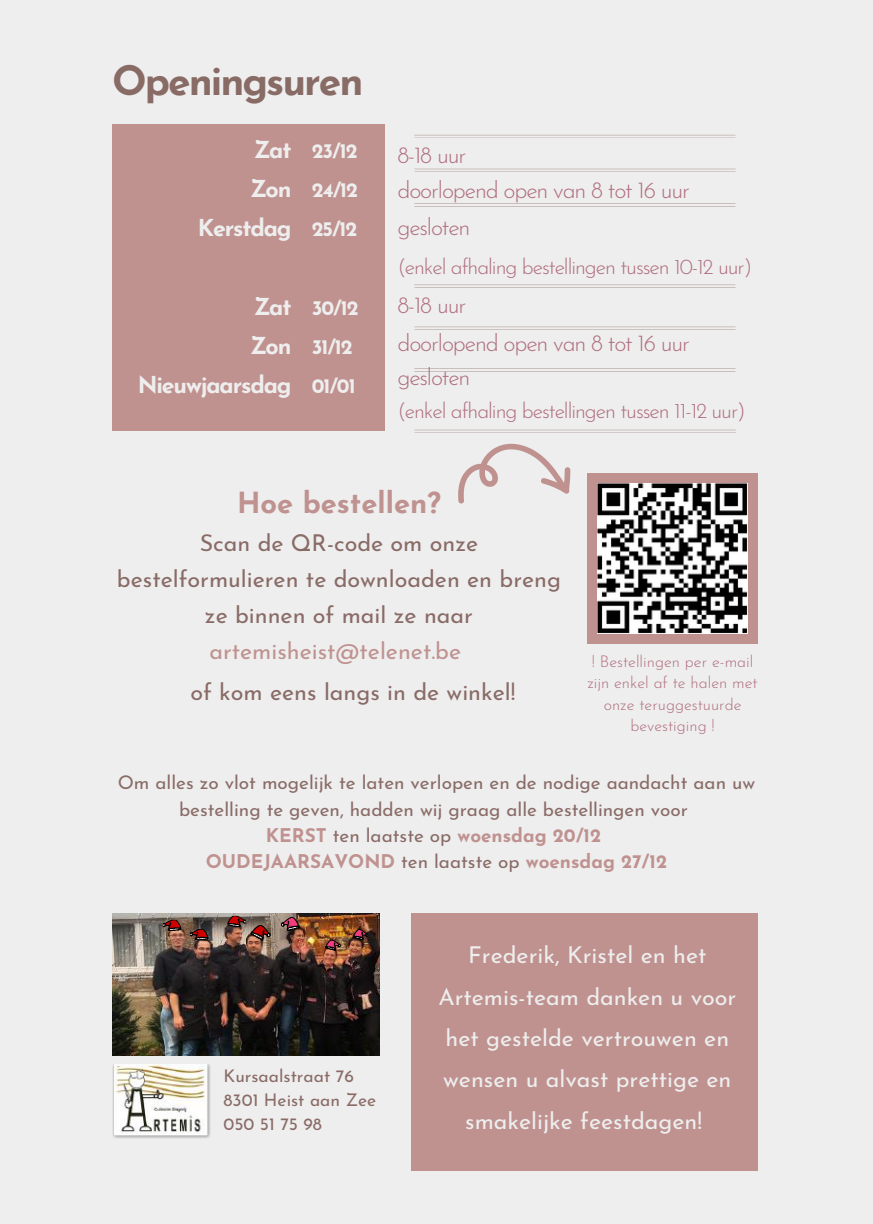
<style>
.page{position:relative;width:873px;height:1224px;background:#eee}
.page>*{position:absolute;margin:0;border:0;box-sizing:border-box;transform-origin:0 0}
.t1{font:700 40.8px "Josefin Sans";letter-spacing:-.05em;color:#896b66}
.t2{font:700 29px "Josefin Sans";color:#bf9290}
.t3{font:23.2px/41.4px "Josefin Sans";color:#eee;text-align:center}
.t4{font:23.2px/36px "Josefin Sans";color:#896b66;text-align:center}
.t5{font:300 23.2px/34.4px "Josefin Sans";letter-spacing:-.05em;color:#af6c7d}
.t6{font:700 23.2px/39.2px "Josefin Sans";letter-spacing:-.05em;color:#eee;text-align:right}
.t7{font:23.2px "Josefin Sans";color:#bf9290}
.t8{font:300 21.2px "Josefin Sans";letter-spacing:-.05em;color:#af6c7d}
.t9{font:700 20.4px/39.2px "Josefin Sans";letter-spacing:-.05em;color:#eee;text-align:justify}
.t10{font:19px/26.2px "Josefin Sans";color:#896b66;text-align:center}
.t11{font:17.4px/24px "Josefin Sans";color:#896b66}
.t12{font:300 16px/21.4px "Josefin Sans";color:#af6c7d;text-align:center}
.s1{font-weight:700;color:#bf9290}
</style>
<div class="page">
<div style="left:587px;top:474px;width:171px;height:170px;background:#bf9290"></div>
<div style="left:112px;top:124px;width:273px;height:307px;background:#bf9290"></div>
<hr style="left:415px;top:169px;width:321px;height:1px;background:#896b66">
<hr style="left:415px;top:172px;width:321px;height:1px;background:#896b66">
<hr style="left:414px;top:203px;width:322px;height:1px;background:#896b66">
<hr style="left:414px;top:206px;width:322px;height:1px;background:#896b66">
<hr style="left:414px;top:285px;width:322px;height:1px;background:#896b66">
<hr style="left:414px;top:288px;width:322px;height:1px;background:#896b66">
<hr style="left:414px;top:327px;width:322px;height:1px;background:#896b66">
<hr style="left:414px;top:330px;width:322px;height:1px;background:#896b66">
<hr style="left:414px;top:368px;width:322px;height:1px;background:#896b66">
<hr style="left:414px;top:371px;width:322px;height:1px;background:#896b66">
<hr style="left:414px;top:135px;width:322px;height:1px;background:#896b66">
<hr style="left:414px;top:138px;width:322px;height:1px;background:#896b66">
<hr style="left:415px;top:430px;width:321px;height:1px;background:#896b66">
<hr style="left:415px;top:433px;width:321px;height:1px;background:#896b66">
<div style="left:412px;top:913px;width:346px;height:258px;background:#bf9290"></div>
<img style="left:112px;top:1064px;width:99px;height:74px">
<img style="left:597px;top:484px;width:150px;height:150px">
<img style="left:112px;top:913px;width:267px;height:143px">
<svg style="left:189px;top:928px;width:20px;height:14px"></svg>
<svg style="left:162px;top:918px;width:20px;height:14px"></svg>
<svg style="left:227px;top:915px;width:44px;height:25px"></svg>
<svg style="left:281px;top:917px;width:18px;height:14px"></svg>
<svg style="left:325px;top:940px;width:15px;height:10px"></svg>
<svg style="left:353px;top:929px;width:15px;height:11px"></svg>
<svg style="left:458px;top:444px;width:112px;height:60px"></svg>
<h1 class="t1" style="left:112px;top:65px;width:253px">Openingsuren</h1>
<p class="t6" style="left:198px;top:132px;width:95px">Zat<br>Zon<br>Kerstdag</p>
<p class="t9" style="left:312px;top:133px;width:48px">23/12<br>24/12<br>25/12</p>
<p class="t6" style="left:138px;top:289px;width:155px">Zat<br>Zon<br>Nieuwjaarsdag</p>
<p class="t9" style="left:312px;top:290px;width:48px;text-align:left">30/12<br>31/12<br>01/01</p>
<p class="t5" style="left:397px;top:140px;width:294px">8-18 uur<br>doorlopend open van 8 tot 16 uur</p>
<p class="t5" style="left:397px;top:212px;width:74px">gesloten</p>
<p class="t8" style="left:397px;top:258px;width:356px">(enkel afhaling bestellingen tussen 10-12 uur)</p>
<p class="t5" style="left:397px;top:289px;width:294px;line-height:37.4px">8-18 uur<br>doorlopend open van 8 tot 16 uur</p>
<p class="t5" style="left:397px;top:362px;width:74px">gesloten</p>
<p class="t8" style="left:397px;top:402px;width:350px">(enkel afhaling bestellingen tussen 11-12 uur)</p>
<h2 class="t2" style="left:237px;top:491px;width:205px">Hoe bestellen?</h2>
<p class="t4" style="left:117px;top:527px;width:446px">Scan de QR-code om onze bestelformulieren te downloaden en breng ze binnen of mail ze naar</p>
<p class="t7" style="left:209px;top:641px;width:253px">artemisheist@telenet.be</p>
<p class="t4" style="left:190px;top:676px;width:327px">of kom eens langs in de winkel!</p>
<p class="t12" style="left:587px;top:652px;width:172px">! Bestellingen per e-mail zijn enkel af te halen met onze teruggestuurde bevestiging !</p>
<p class="t10" style="left:118px;top:772px;width:639px">Om alles zo vlot mogelijk te laten verlopen en de nodige aandacht aan uw bestelling te geven, hadden wij graag alle bestellingen voor<br><span class="s1">KERST</span> ten laatste op <span class="s1">woensdag 20/12<br>OUDEJAARSAVOND</span> ten laatste op <span class="s1">woensdag 27/12</span></p>
<p class="t11" style="left:224px;top:1065px;width:154px">Kursaalstraat 76<br>8301 Heist aan Zee<br>050 51 75 98</p>
<p class="t3" style="left:438px;top:937px;width:299px">Frederik, Kristel en het<br>Artemis-team danken u voor het gestelde vertrouwen en wensen u alvast prettige en smakelijke feestdagen!</p>
</div>
